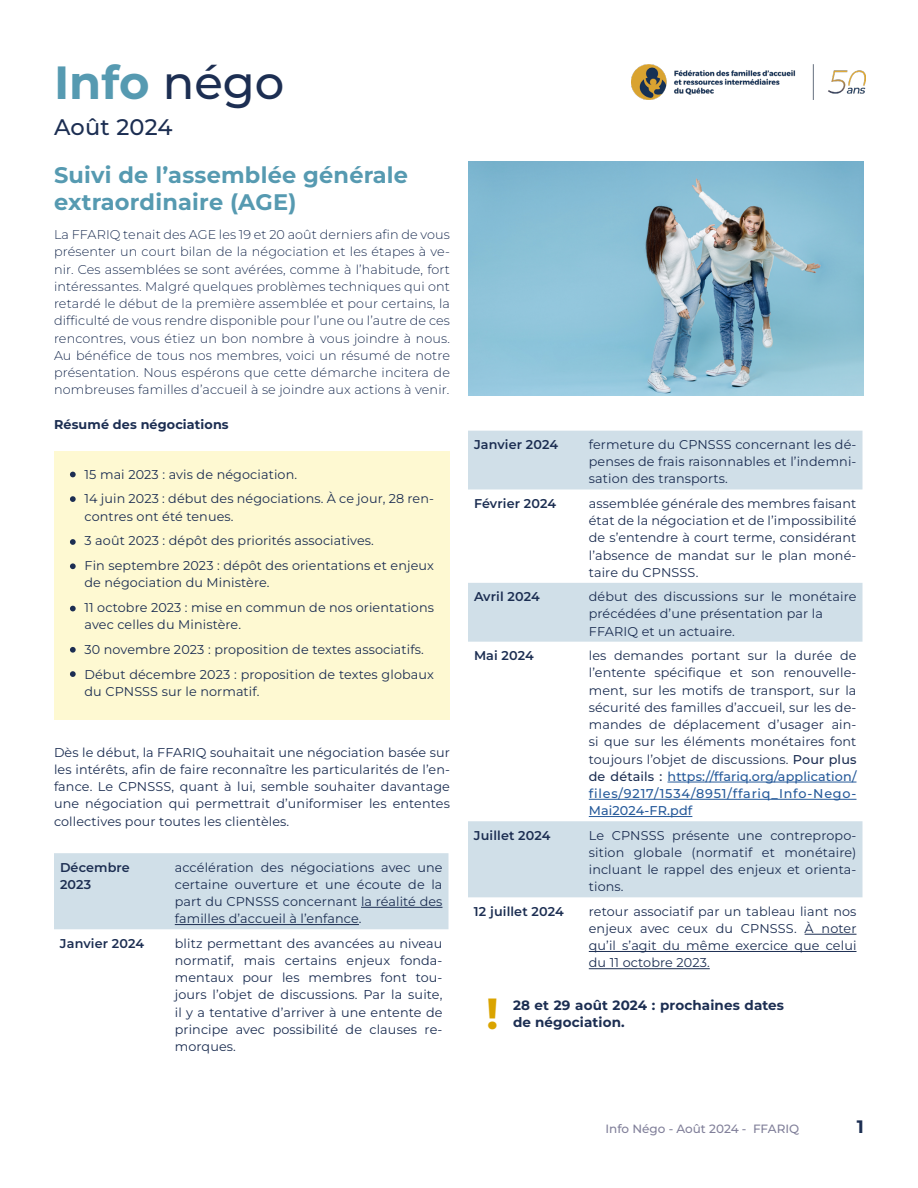
<style>
.page{position:relative;width:918px;height:1188px;background:#fff}
.page>*{position:absolute;margin:0;border:0;box-sizing:border-box;transform-origin:0 0}
.t1{font:700 46.5px "Montserrat";color:#569ab1}
.t2{font:700 43.5px "Montserrat";color:#daa400}
.t3{font:700 22.5px/27px "Montserrat";letter-spacing:.01em;color:#569ab1}
.t4{font:500 22.5px "Montserrat";letter-spacing:.01em;color:#1c2e52}
.t5{font:700 18px "Montserrat";color:#1c2e52}
.t6{font:700 13.5px "Montserrat";letter-spacing:.01em;color:#1c2e52}
.t7{font:12.75px/17.2px "Montserrat";letter-spacing:.01em;color:#1c2e52;text-align:justify}
.t8{font:300 12.75px/17.2px "Montserrat";letter-spacing:.01em;color:#1c2e52;text-align:justify}
.t9{font:600 12.75px/17.2px "Montserrat";letter-spacing:.01em;color:#1c2e52}
.t10{font:700 12.75px "Montserrat";letter-spacing:.01em;color:#1c2e52}
.t11{font:500 12px "Montserrat";color:#81809a}
.s1{font-weight:500;color:#1c2e52}
.s2{font-weight:500}
.s3{font-weight:500;color:#275b9b}
</style>
<div class="page">
<img style="left:468px;top:161px;width:396px;height:234px">
<img style="left:631px;top:64px;width:235px;height:36px">
<div style="left:54px;top:451px;width:396px;height:269px;background:#fef9d2"></div>
<svg style="left:70px;top:472px;width:6px;height:5px"></svg>
<svg style="left:70px;top:496px;width:6px;height:6px"></svg>
<svg style="left:70px;top:539px;width:6px;height:6px"></svg>
<svg style="left:70px;top:563px;width:6px;height:6px"></svg>
<svg style="left:70px;top:606px;width:6px;height:5px"></svg>
<svg style="left:70px;top:647px;width:6px;height:6px"></svg>
<svg style="left:70px;top:671px;width:6px;height:6px"></svg>
<div style="left:54px;top:853px;width:394px;height:76px;background:#d0dfe8"></div>
<hr style="left:361px;top:907px;width:81px;height:1px;background:#1c2e52">
<hr style="left:175px;top:924px;width:184px;height:1px;background:#1c2e52">
<svg style="left:468px;top:431px;width:394px;height:466px"></svg>
<hr style="left:668px;top:782px;width:188px;height:1px;background:#275b9b">
<hr style="left:589px;top:799px;width:268px;height:1px;background:#275b9b">
<hr style="left:589px;top:816px;width:103px;height:1px;background:#275b9b">
<hr style="left:805px;top:934px;width:52px;height:1px;background:#1c2e52">
<hr style="left:589px;top:951px;width:268px;height:1px;background:#1c2e52">
<hr style="left:589px;top:968px;width:121px;height:1px;background:#1c2e52">
<h1 class="t1" style="left:54px;top:52px;width:232px">Info <span class="s1">négo</span></h1>
<h3 class="t4" style="left:54px;top:112px;width:120px">Août 2024</h3>
<h3 class="t3" style="left:54px;top:161px;width:356px">Suivi de l’assemblée générale extraordinaire (AGE)</h3>
<p class="t8" style="left:54px;top:226px;width:398px">La FFARIQ tenait des AGE les 19 et 20 août derniers afin de vous présenter un court bilan de la négociation et les étapes à ve&shy;nir. Ces assemblées se sont avérées, comme à l’habitude, fort intéressantes. Malgré quelques problèmes techniques qui ont retardé le début de la première assemblée et pour certains, la difficulté de vous rendre disponible pour l’une ou l’autre de ces rencontres, vous étiez un bon nombre à vous joindre à nous.<br>Au bénéfice de tous nos membres, voici un résumé de notre présentation. Nous espérons que cette démarche incitera de nombreuses familles d’accueil à se joindre aux actions à venir.</p>
<p class="t10" style="left:54px;top:416px;width:176px">Résumé des négociations</p>
<p class="t7" style="left:84px;top:461px;width:351px;line-height:24.8px">15 mai 2023 : avis de négociation.<br>14 juin 2023 : début des négociations. À ce jour, 28 ren-</p>
<p class="t7" style="left:84px;top:503px;width:351px;line-height:24.8px;text-align:left">contres ont été tenues.<br>3 août 2023 : dépôt des priorités associatives.<br>Fin septembre 2023 : dépôt des orientations et enjeux</p>
<p class="t7" style="left:84px;top:570px;width:351px;line-height:24.8px">de négociation du Ministère.<br>11 octobre 2023 : mise en commun de nos orientations</p>
<p class="t7" style="left:84px;top:612px;width:351px;line-height:24.8px;text-align:left">avec celles du Ministère.<br>30 novembre 2023 : proposition de textes associatifs.<br>Début décembre 2023 : proposition de textes globaux</p>
<p class="t7" style="left:84px;top:683px;width:177px">du CPNSSS sur le normatif.</p>
<p class="t7" style="left:54px;top:743px;width:398px">Dès le début, la FFARIQ souhaitait une négociation basée sur les intérêts, afin de faire reconnaître les particularités de l’en&shy;fance. Le CPNSSS, quant à lui, semble souhaiter davantage une négociation qui permettrait d’uniformiser les ententes collectives pour toutes les clientèles.</p>
<p class="t9" style="left:60px;top:858px;width:71px">Décembre<br>2023</p>
<p class="t7" style="left:175px;top:858px;width:269px">accélération des négociations avec une certaine ouverture et une écoute de la part du CPNSSS concernant la réalité des familles d’accueil à l’enfance.</p>
<p class="t9" style="left:60px;top:934px;width:86px">Janvier 2024</p>
<p class="t7" style="left:175px;top:934px;width:269px">blitz permettant des avancées au niveau normatif, mais certains enjeux fonda&shy;mentaux pour les membres font tou&shy;jours l’objet de discussions. Par la suite, il y a tentative d’arriver à une entente de principe avec possibilité de clauses re&shy;morques.</p>
<p class="t9" style="left:474px;top:436px;width:86px">Janvier 2024</p>
<p class="t7" style="left:589px;top:436px;width:269px">fermeture du CPNSSS concernant les dé&shy;penses de frais raisonnables et l’indemni&shy;sation des transports.</p>
<p class="t9" style="left:474px;top:494px;width:84px">Février 2024</p>
<p class="t7" style="left:589px;top:494px;width:269px">assemblée générale des membres faisant état de la négociation et de l’impossibilité de s’entendre à court terme, considérant l’absence de mandat sur le plan moné&shy;taire du CPNSSS.</p>
<p class="t9" style="left:474px;top:588px;width:67px">Avril 2024</p>
<p class="t7" style="left:589px;top:588px;width:269px;text-align:left">début des discussions sur le monétaire précédées d’une présentation par la<br>FFARIQ et un actuaire.</p>
<p class="t9" style="left:474px;top:647px;width:61px">Mai 2024</p>
<p class="t7" style="left:589px;top:647px;width:269px">les demandes portant sur la durée de l’entente spécifique et son renouvelle&shy;ment, sur les motifs de transport, sur la sécurité des familles d’accueil, sur les de&shy;mandes de déplacement d’usager ain&shy;si que sur les éléments monétaires font toujours l’objet de discussions. <span class="s2">Pour plus de détails :</span> <span class="s3">https://ffariq.org/application/ files/9217/1534/8951/ffariq_Info-Nego-Mai2024-FR.pdf</span></p>
<p class="t9" style="left:474px;top:826px;width:78px">Juillet 2024</p>
<p class="t7" style="left:589px;top:826px;width:269px">Le CPNSSS présente une contrepropo&shy;sition globale (normatif et monétaire) incluant le rappel des enjeux et orienta&shy;tions.</p>
<p class="t9" style="left:474px;top:902px;width:91px">12 juillet 2024</p>
<p class="t7" style="left:589px;top:902px;width:269px">retour associatif par un tableau liant nos enjeux avec ceux du CPNSSS. À noter qu’il s’agit du même exercice que celui du 11 octobre 2023.</p>
<p class="t6" style="left:513px;top:996px;width:273px">28 et 29 août 2024 : prochaines dates</p>
<h2 class="t2" style="left:486px;top:984px;width:14px">!</h2>
<p class="t6" style="left:513px;top:1013px;width:113px">de négociation.</p>
<p class="t11" style="left:606px;top:1120px;width:195px">Info Négo - Août 2024 - FFARIQ</p>
<h3 class="t5" style="left:857px;top:1115px;width:9px">1</h3>
</div>
